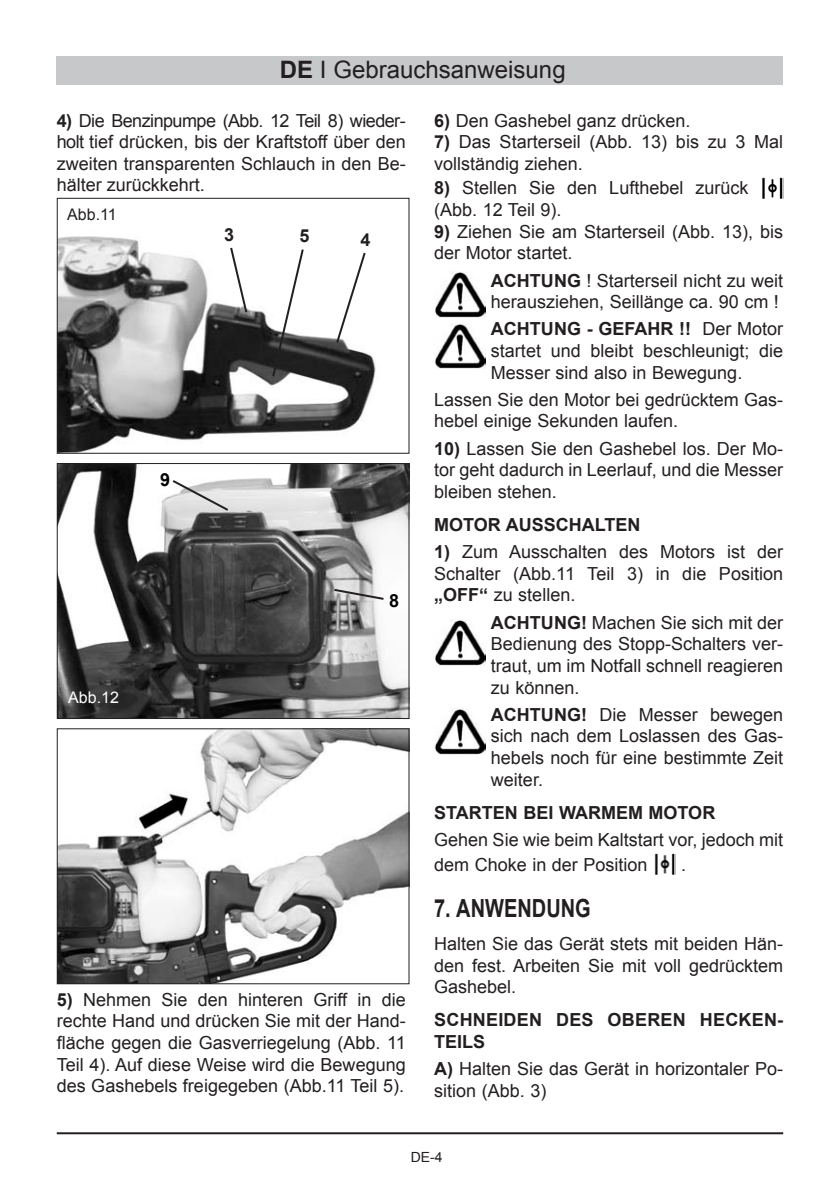
<style>
.page{position:relative;width:840px;height:1191px;background:#fff}
.page>*{position:absolute;margin:0;border:0;box-sizing:border-box;transform-origin:0 0}
.t1{font:700 25px "Arial";color:#231f20;scale:.8 1}
.t2{font:24px "Arial";color:#231f20}
.t3{font:18px/21.6px "Arial";color:#231f20;text-align:justify}
.t4{font:700 18px/21.6px "Arial";color:#231f20}
.t5{font:700 18px "Arial";color:#000}
.t6{font:16px "Arial";color:#231f20}
.t7{font:16px "Arial";color:#fff}
.t8{font:14px "Arial";color:#231f20}
.s1{font-weight:700}
</style>
<div class="page">
<div style="left:57px;top:57px;width:725px;height:28px;background:#c7c8ca"></div>
<hr style="left:57px;top:1132px;width:725px;height:2px;background:#231f20">
<img style="left:59px;top:236px;width:317px;height:216px">
<div style="left:57px;top:198px;width:352px;height:256px;border:1px solid #231f20"></div>
<svg style="left:228px;top:245px;width:20px;height:69px"></svg>
<svg style="left:271px;top:247px;width:34px;height:131px"></svg>
<svg style="left:334px;top:250px;width:33px;height:95px"></svg>
<img style="left:59px;top:465px;width:348px;height:252px">
<div style="left:57px;top:463px;width:352px;height:256px;border:1px solid #231f20"></div>
<svg style="left:170px;top:478px;width:60px;height:34px"></svg>
<svg style="left:332px;top:587px;width:53px;height:14px"></svg>
<img style="left:59px;top:730px;width:348px;height:252px">
<div style="left:57px;top:728px;width:352px;height:256px;border:1px solid #231f20"></div>
<img style="left:762px;top:177px;width:20px;height:21px">
<img style="left:654px;top:853px;width:21px;height:21px">
<img style="left:435px;top:324px;width:50px;height:45px">
<img style="left:435px;top:620px;width:50px;height:45px">
<img style="left:435px;top:709px;width:50px;height:45px">
<img style="left:435px;top:272px;width:50px;height:45px">
<h2 class="t2" style="left:280px;top:54px;width:287px"><span class="s1">DE</span> I Gebrauchsanweisung</h2>
<p class="t3" style="left:57px;top:110px;width:350px"><span class="s1">4)</span> Die Benzinpumpe (Abb. 12 Teil 8) wieder&shy;holt tief drücken, bis der Kraftstoff über den zweiten transparenten Schlauch in den Be&shy;hälter zurückkehrt.</p>
<p class="t6" style="left:67px;top:204px;width:51px">Abb.11</p>
<p class="t4" style="left:224px;top:225px;width:12px">3</p>
<p class="t4" style="left:299px;top:225px;width:12px">5</p>
<p class="t4" style="left:360px;top:229px;width:12px">4</p>
<p class="t5" style="left:160px;top:467px;width:12px">9</p>
<p class="t7" style="left:68px;top:686px;width:52px">Abb.12</p>
<p class="t5" style="left:389px;top:588px;width:12px">8</p>
<p class="t3" style="left:57px;top:989px;width:350px"><span class="s1">5)</span> Nehmen Sie den hinteren Griff in die rechte Hand und drücken Sie mit der Hand&shy;fläche gegen die Gasverriegelung (Abb. 11<br>Teil 4). Auf diese Weise wird die Bewegung des Gashebels freigegeben (Abb.11 Teil 5).</p>
<p class="t3" style="left:434px;top:110px;width:258px"><span class="s1">6)</span> Den Gashebel ganz drücken.</p>
<p class="t3" style="left:434px;top:131px;width:350px"><span class="s1">7)</span> Das Starterseil (Abb. 13) bis zu 3 Mal vollständig ziehen.</p>
<p class="t3" style="left:434px;top:177px;width:315px"><span class="s1">8)</span> Stellen Sie den Lufthebel zurück (Abb. 12 Teil 9).</p>
<p class="t3" style="left:434px;top:221px;width:350px"><span class="s1">9)</span> Ziehen Sie am Starterseil (Abb. 13), bis der Motor startet.</p>
<p class="t3" style="left:490px;top:269px;width:293px"><span class="s1">ACHTUNG</span> ! Starterseil nicht zu weit herausziehen, Seillänge ca. 90 cm !</p>
<p class="t3" style="left:490px;top:318px;width:293px"><span class="s1">ACHTUNG - GEFAHR !!</span> Der Motor startet und bleibt beschleunigt; die Messer sind also in Bewegung.</p>
<p class="t3" style="left:434px;top:389px;width:350px">Lassen Sie den Motor bei gedrücktem Gas&shy;hebel einige Sekunden laufen.</p>
<p class="t3" style="left:434px;top:438px;width:350px"><span class="s1">10)</span> Lassen Sie den Gashebel los. Der Mo&shy;tor geht dadurch in Leerlauf, und die Messer bleiben stehen.</p>
<p class="t4" style="left:434px;top:514px;width:208px">MOTOR AUSSCHALTEN</p>
<p class="t3" style="left:434px;top:541px;width:350px"><span class="s1">1)</span> Zum Ausschalten des Motors ist der Schalter (Abb.11 Teil 3) in die Position <span class="s1">„OFF“</span> zu stellen.</p>
<p class="t3" style="left:490px;top:612px;width:293px"><span class="s1">ACHTUNG!</span> Machen Sie sich mit der Bedienung des Stopp-Schalters ver&shy;traut, um im Notfall schnell reagieren zu können.</p>
<p class="t3" style="left:490px;top:704px;width:293px"><span class="s1">ACHTUNG!</span> Die Messer bewegen sich nach dem Loslassen des Gas&shy;hebels noch für eine bestimmte Zeit weiter.</p>
<p class="t4" style="left:434px;top:802px;width:282px">STARTEN BEI WARMEM MOTOR</p>
<p class="t3" style="left:434px;top:827px;width:350px;line-height:24.6px">Gehen Sie wie beim Kaltstart vor, jedoch mit dem Choke in der Position</p>
<p class="t3" style="left:681px;top:853px;width:7px">.</p>
<h1 class="t1" style="left:434px;top:891px;width:197px">7. ANWENDUNG</h1>
<p class="t3" style="left:434px;top:933px;width:350px">Halten Sie das Gerät stets mit beiden Hän&shy;den fest. Arbeiten Sie mit voll gedrücktem Gashebel.</p>
<p class="t4" style="left:434px;top:1009px;width:350px">SCHNEIDEN DES OBEREN HECKEN-<br>TEILS</p>
<p class="t3" style="left:434px;top:1058px;width:350px"><span class="s1">A)</span> Halten Sie das Gerät in horizontaler Po&shy;sition (Abb. 3)</p>
<p class="t8" style="left:410px;top:1148px;width:33px">DE-4</p>
</div>
